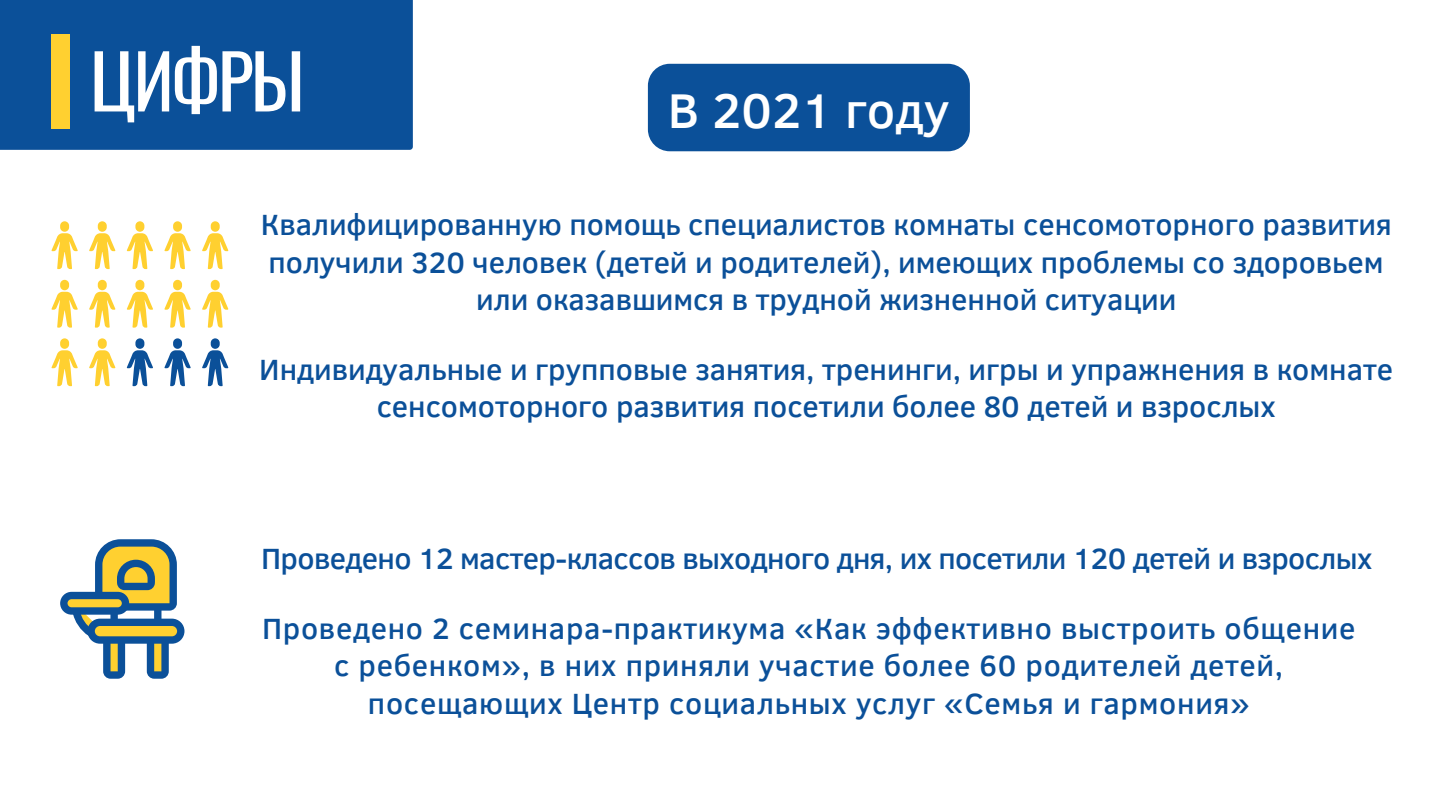
<style>
.page{position:relative;width:1440px;height:810px;background:#fff}
.page>*{position:absolute;margin:0;border:0;box-sizing:border-box;transform-origin:0 0}
.t1{font:74.3px "Oswald";letter-spacing:-.035em;color:#fff}
.t2{font:500 50px "Clear Sans";color:#fff}
.t3{font:500 30px/37.5px "Clear Sans";color:#0b5099;text-align:center}
.t4{font:500 30px/37.5px "Clear Sans";letter-spacing:.025em;color:#0b5099;text-align:center}
.t5{font:500 30px "Clear Sans";letter-spacing:-.02em;color:#0b5099}
</style>
<div class="page">
<div style="left:0;top:0;width:413px;height:150px;background:#0b5099"></div>
<div style="left:51px;top:34px;width:18px;height:94px;background:#ffd030"></div>
<svg style="left:52px;top:221px;width:176px;height:165px"></svg>
<svg style="left:60px;top:539px;width:124px;height:140px"></svg>
<div style="left:648px;top:64px;width:322px;height:87px;background:#0b5099"></div>
<h1 class="t1" style="left:90px;top:23px;width:216px">ЦИФРЫ</h1>
<h2 class="t2" style="left:668px;top:74px;width:283px">В 2021 году</h2>
<p class="t3" style="left:261px;top:205px;width:1132px">Квалифицированную помощь специалистов комнаты сенсомоторного развития получили 320 человек (детей и родителей), имеющих проблемы со здоровьем или оказавшимся в трудной жизненной ситуации</p>
<p class="t3" style="left:259px;top:349px;width:1135px">Индивидуальные и групповые занятия, тренинги, игры и упражнения в комнате сенсомоторного развития посетили более 80 детей и взрослых</p>
<p class="t5" style="left:261px;top:537px;width:1113px">Проведено 12 мастер-классов выходного дня, их посетили 120 детей и взрослых</p>
<p class="t4" style="left:262px;top:608px;width:1095px">Проведено 2 семинара-практикума «Как эффективно выстроить общение с ребенком», в них приняли участие более 60 родителей детей, посещающих Центр социальных услуг «Семья и гармония»</p>
</div>
